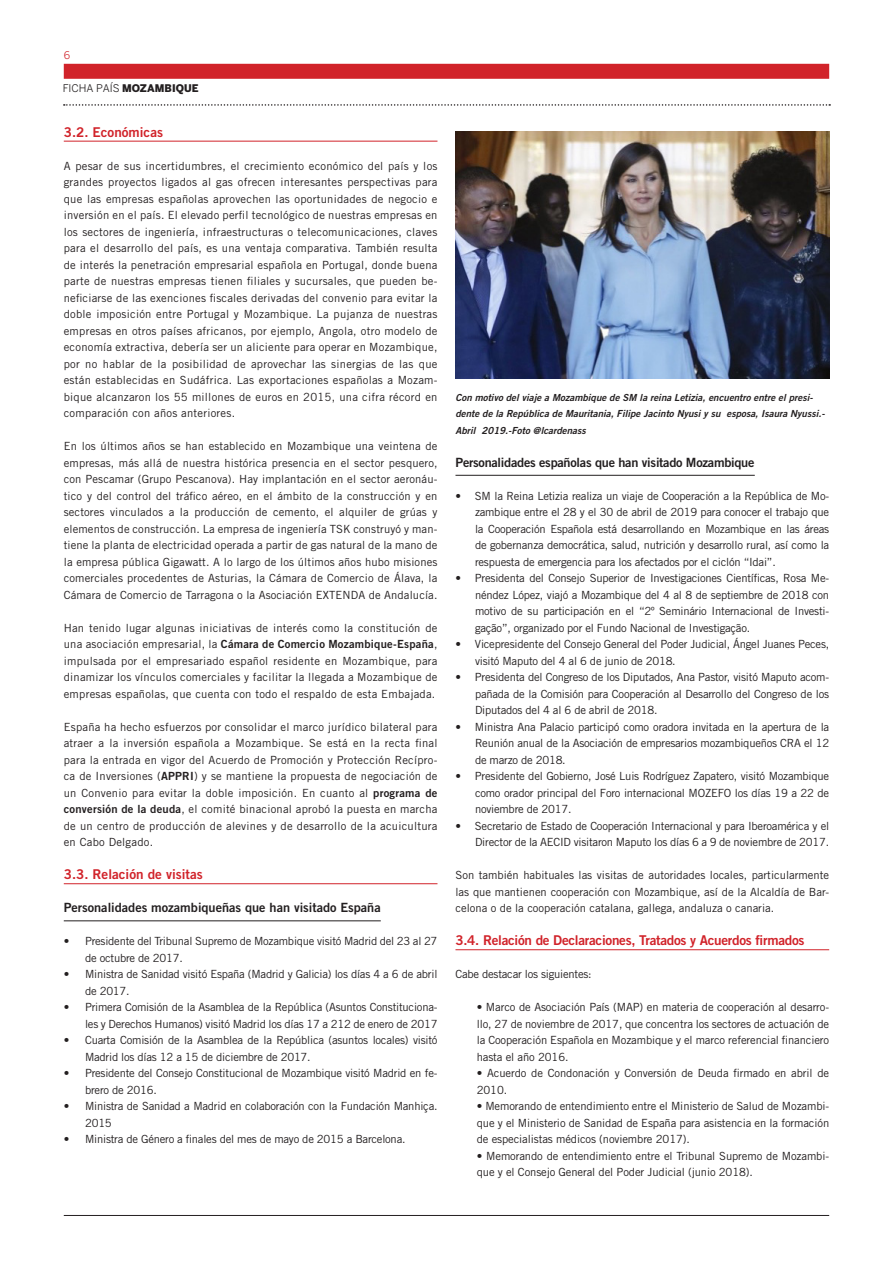
<style>
.page{position:relative;width:893px;height:1263px;background:#fff}
.page>*{position:absolute;margin:0;border:0;box-sizing:border-box;transform-origin:0 0}
.TITULO_2º_NIVEL{font:13.5px "Trade Gothic LT Std Bd 2";letter-spacing:-.02em;color:#d1232a}
.TITULO_2º_NIVEL-2{font:13.5px "Trade Gothic LT Std Bd 2";color:#d1232a}
.TITULO_3º_NIVEL{font:12.75px "Trade Gothic LT Std Bd 2";letter-spacing:-.01em;color:#231f20}
.TEXTO_NORMAL{font:11.25px/16.5px "Trade Gothic LT Std";letter-spacing:-.02em;color:#231f20;text-align:justify}
.t1{font:900 10.5px "Benton Sans";color:#231f20}
.t2{font:10.5px "Benton Sans";color:#d1232a}
.TEXTO_PIE_DE_FOTO{font:9.75px/16.5px "Trade Gothic LT Std Bd 2 Obl";color:#231f20}
.s1{font-weight:400}
.s2{font-family:"Trade Gothic LT Std Bd 2"}
</style>
<div class="page">
<div style="left:64px;top:64px;width:765px;height:15px;background:#d1232a"></div>
<hr style="left:64px;top:1215px;width:765px;height:1px;background:#231f20">
<svg style="left:64px;top:104px;width:766px;height:2px"></svg>
<hr style="left:64px;top:141px;width:373px;height:1px;background:#d1232a">
<hr style="left:64px;top:883px;width:373px;height:1px;background:#d1232a">
<hr style="left:64px;top:920px;width:317px;height:1px;background:#231f20">
<hr style="left:455px;top:475px;width:300px;height:1px;background:#231f20">
<hr style="left:455px;top:949px;width:374px;height:1px;background:#d1232a">
<img style="left:455px;top:131px;width:374px;height:247px">
<p class="t2" style="left:64px;top:49px;width:8px">6</p>
<p class="t1" style="left:63px;top:82px;width:137px"><span class="s1">FICHA PAÍS</span> MOZAMBIQUE</p>
<p class="TITULO_2º_NIVEL-2" style="left:64px;top:123px;width:101px">3.2. Económicas</p>
<p class="TEXTO_NORMAL" style="left:64px;top:157px;width:375px">A pesar de sus incertidumbres, el crecimiento económico del país y los grandes proyectos ligados al gas ofrecen interesantes perspectivas para que las empresas españolas aprovechen las oportunidades de negocio e inversión en el país. El elevado perfil tecnológico de nuestras empresas en los sectores de ingeniería, infraestructuras o telecomunicaciones, claves para el desarrollo del país, es una ventaja comparativa. También resulta de interés la penetración empresarial española en Portugal, donde buena parte de nuestras empresas tienen filiales y sucursales, que pueden be&shy;neficiarse de las exenciones fiscales derivadas del convenio para evitar la doble imposición entre Portugal y Mozambique. La pujanza de nuestras empresas en otros países africanos, por ejemplo, Angola, otro modelo de economía extractiva, debería ser un aliciente para operar en Mozambique, por no hablar de la posibilidad de aprovechar las sinergias de las que están establecidas en Sudáfrica. Las exportaciones españolas a Mozam&shy;bique alcanzaron los 55 millones de euros en 2015, una cifra récord en comparación con años anteriores.</p>
<p class="TEXTO_NORMAL" style="left:64px;top:438px;width:375px">En los últimos años se han establecido en Mozambique una veintena de empresas, más allá de nuestra histórica presencia en el sector pesquero, con Pescamar (Grupo Pescanova). Hay implantación en el sector aeronáu&shy;tico y del control del tráfico aéreo, en el ámbito de la construcción y en sectores vinculados a la producción de cemento, el alquiler de grúas y elementos de construcción. La empresa de ingeniería TSK construyó y man&shy;tiene la planta de electricidad operada a partir de gas natural de la mano de la empresa pública Gigawatt. A lo largo de los últimos años hubo misiones comerciales procedentes de Asturias, la Cámara de Comercio de Álava, la Cámara de Comercio de Tarragona o la Asociación EXTENDA de Andalucía.</p>
<p class="TEXTO_NORMAL" style="left:64px;top:619px;width:375px">Han tenido lugar algunas iniciativas de interés como la constitución de una asociación empresarial, la <span class="s2">Cámara de Comercio Mozambique-España</span>, impulsada por el empresariado español residente en Mozambique, para dinamizar los vínculos comerciales y facilitar la llegada a Mozambique de empresas españolas, que cuenta con todo el respaldo de esta Embajada.</p>
<p class="TEXTO_NORMAL" style="left:64px;top:718px;width:375px">España ha hecho esfuerzos por consolidar el marco jurídico bilateral para atraer a la inversión española a Mozambique. Se está en la recta final para la entrada en vigor del Acuerdo de Promoción y Protección Recípro&shy;ca de Inversiones (<span class="s2">APPRI</span>) y se mantiene la propuesta de negociación de un Convenio para evitar la doble imposición. En cuanto al <span class="s2">programa de conversión de la deuda</span>, el comité binacional aprobó la puesta en marcha de un centro de producción de alevines y de desarrollo de la acuicultura en Cabo Delgado.</p>
<p class="TITULO_2º_NIVEL-2" style="left:64px;top:866px;width:141px">3.3. Relación de visitas</p>
<p class="TITULO_3º_NIVEL" style="left:64px;top:900px;width:318px">Personalidades mozambiqueñas que han visitado España</p>
<p class="TEXTO_NORMAL" style="left:85px;top:933px;width:354px;text-indent:-21px">• Presidente del Tribunal Supremo de Mozambique visitó Madrid del 23 al 27 de octubre de 2017.</p>
<p class="TEXTO_NORMAL" style="left:85px;top:966px;width:354px;text-indent:-21px">• Ministra de Sanidad visitó España (Madrid y Galicia) los días 4 a 6 de abril de 2017.</p>
<p class="TEXTO_NORMAL" style="left:64px;top:999px;width:375px;text-align:right">• Primera Comisión de la Asamblea de la República (Asuntos Constituciona&shy;les y Derechos Humanos) visitó Madrid los días 17 a 212 de enero de 2017</p>
<p class="TEXTO_NORMAL" style="left:85px;top:1032px;width:354px;text-indent:-21px">• Cuarta Comisión de la Asamblea de la República (asuntos locales) visitó<br>Madrid los días 12 a 15 de diciembre de 2017.</p>
<p class="TEXTO_NORMAL" style="left:85px;top:1065px;width:354px;text-indent:-21px">• Presidente del Consejo Constitucional de Mozambique visitó Madrid en fe&shy;brero de 2016.</p>
<p class="TEXTO_NORMAL" style="left:85px;top:1098px;width:354px;text-indent:-21px">• Ministra de Sanidad a Madrid en colaboración con la Fundación Manhiça.<br>2015</p>
<p class="TEXTO_NORMAL" style="left:64px;top:1131px;width:343px">• Ministra de Género a finales del mes de mayo de 2015 a Barcelona.</p>
<p class="TEXTO_PIE_DE_FOTO" style="left:455px;top:389px;width:371px">Con motivo del viaje a Mozambique de SM la reina Letizia, encuentro entre el presi&shy;dente de la República de Mauritania, Filipe Jacinto Nyusi y su esposa, Isaura Nyussi.-<br>Abril 2019.-Foto @lcardenass</p>
<p class="TITULO_3º_NIVEL" style="left:455px;top:454px;width:301px">Personalidades españolas que han visitado Mozambique</p>
<p class="TEXTO_NORMAL" style="left:475px;top:487px;width:356px;text-indent:-20px">• SM la Reina Letizia realiza un viaje de Cooperación a la República de Mo&shy;zambique entre el 28 y el 30 de abril de 2019 para conocer el trabajo que la Cooperación Española está desarrollando en Mozambique en las áreas de gobernanza democrática, salud, nutrición y desarrollo rural, así como la respuesta de emergencia para los afectados por el ciclón “Idai”.</p>
<p class="TEXTO_NORMAL" style="left:475px;top:570px;width:356px;text-indent:-20px">• Presidenta del Consejo Superior de Investigaciones Científicas, Rosa Me&shy;néndez López, viajó a Mozambique del 4 al 8 de septiembre de 2018 con motivo de su participación en el “2º Seminário Internacional de Investi&shy;gação”, organizado por el Fundo Nacional de Investigação.</p>
<p class="TEXTO_NORMAL" style="left:475px;top:636px;width:356px;text-indent:-20px">• Vicepresidente del Consejo General del Poder Judicial, Ángel Juanes Peces, visitó Maputo del 4 al 6 de junio de 2018.</p>
<p class="TEXTO_NORMAL" style="left:475px;top:669px;width:356px;text-indent:-20px">• Presidenta del Congreso de los Diputados, Ana Pastor, visitó Maputo acom&shy;pañada de la Comisión para Cooperación al Desarrollo del Congreso de los Diputados del 4 al 6 de abril de 2018.</p>
<p class="TEXTO_NORMAL" style="left:475px;top:718px;width:356px;text-indent:-20px">• Ministra Ana Palacio participó como oradora invitada en la apertura de la Reunión anual de la Asociación de empresarios mozambiqueños CRA el 12 de marzo de 2018.</p>
<p class="TEXTO_NORMAL" style="left:475px;top:768px;width:356px;text-indent:-20px">• Presidente del Gobierno, José Luis Rodríguez Zapatero, visitó Mozambique como orador principal del Foro internacional MOZEFO los días 19 a 22 de noviembre de 2017.</p>
<p class="TEXTO_NORMAL" style="left:455px;top:817px;width:375px;text-align:right">• Secretario de Estado de Cooperación Internacional y para Iberoamérica y el<br>Director de la AECID visitaron Maputo los días 6 a 9 de noviembre de 2017.</p>
<p class="TEXTO_NORMAL" style="left:455px;top:867px;width:375px">Son también habituales las visitas de autoridades locales, particularmente las que mantienen cooperación con Mozambique, así de la Alcaldía de Bar&shy;celona o de la cooperación catalana, gallega, andaluza o canaria.</p>
<p class="TITULO_2º_NIVEL" style="left:455px;top:932px;width:351px">3.4. Relación de Declaraciones, Tratados y Acuerdos firmados</p>
<p class="TEXTO_NORMAL" style="left:455px;top:966px;width:138px">Cabe destacar los siguientes:</p>
<p class="TEXTO_NORMAL" style="left:477px;top:999px;width:354px">• Marco de Asociación País (MAP) en materia de cooperación al desarro&shy;llo, 27 de noviembre de 2017, que concentra los sectores de actuación de la Cooperación Española en Mozambique y el marco referencial financiero hasta el año 2016.</p>
<p class="TEXTO_NORMAL" style="left:477px;top:1065px;width:354px">• Acuerdo de Condonación y Conversión de Deuda firmado en abril de<br>2010.</p>
<p class="TEXTO_NORMAL" style="left:477px;top:1098px;width:354px">• Memorando de entendimiento entre el Ministerio de Salud de Mozambi&shy;que y el Ministerio de Sanidad de España para asistencia en la formación de especialistas médicos (noviembre 2017).</p>
<p class="TEXTO_NORMAL" style="left:477px;top:1147px;width:354px">• Memorando de entendimiento entre el Tribunal Supremo de Mozambi&shy;que y el Consejo General del Poder Judicial (junio 2018).</p>
</div>
